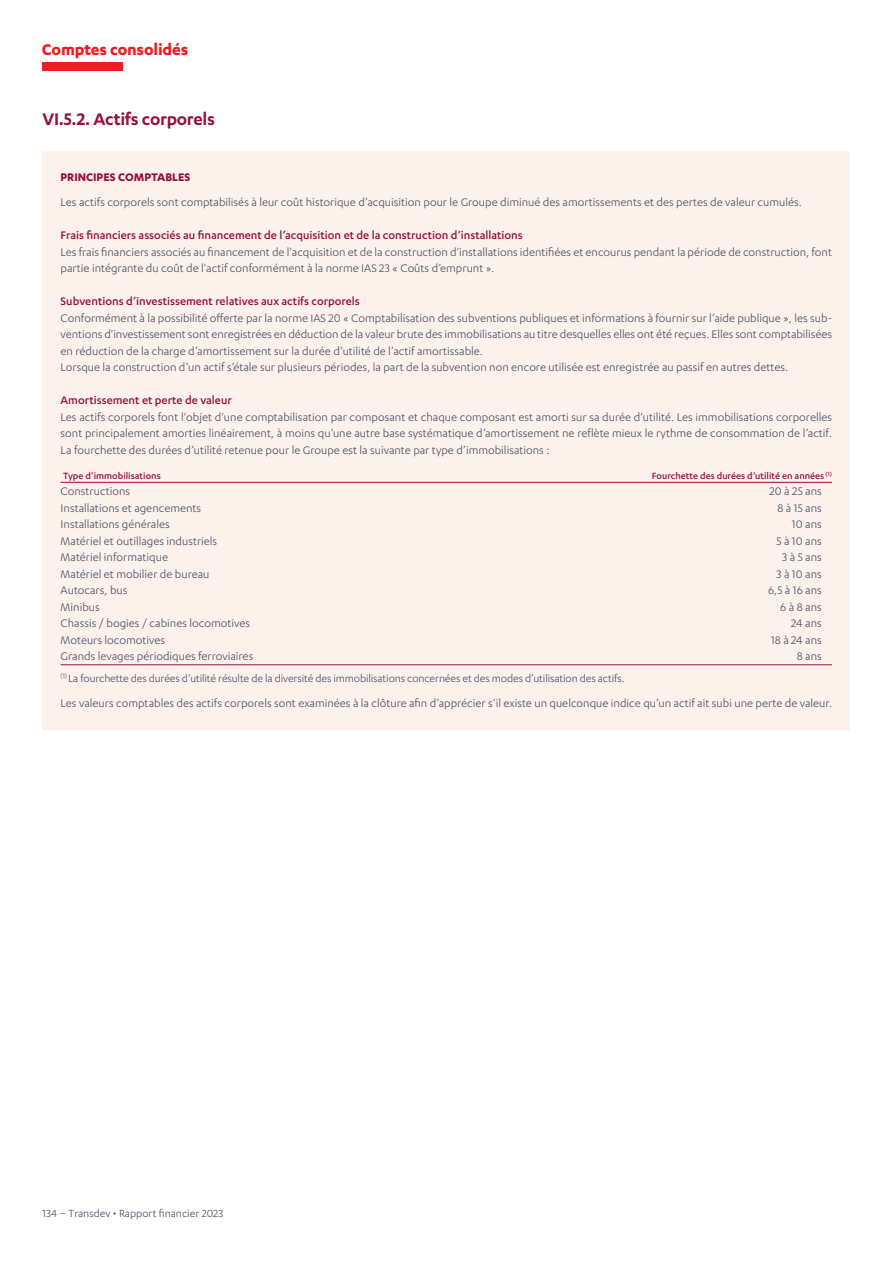
<style>
.page{position:relative;width:893px;height:1263px;background:#fff}
.page>*{position:absolute;margin:0;border:0;box-sizing:border-box;transform-origin:0 0}
.t1{font:600 19.5px "Karbon";letter-spacing:-.015em;color:#95103b}
.t2{font:700 18px "Karbon";letter-spacing:-.01em;color:#ee1d23}
.t3{font:12.75px/16.5px "Karbon";color:#4f5263}
.t4{font:500 12.75px "Karbon";color:#95103b}
.t5{font:700 12.75px "Karbon";color:#95103b}
.t6{font:12px "Karbon";letter-spacing:-.01em;color:#4f5263}
.t7{font:500 10.5px "Karbon";color:#95103b}
</style>
<div class="page">
<div style="left:42px;top:62px;width:81px;height:9px;background:#ee1d23"></div>
<div style="left:43px;top:151px;width:807px;height:579px;background:#fdf2eb"></div>
<hr style="left:61px;top:482px;width:771px;height:1px;background:#95103b">
<hr style="left:61px;top:664px;width:771px;height:1px;background:#95103b">
<h2 class="t2" style="left:42px;top:38px;width:148px">Comptes consolidés</h2>
<h1 class="t1" style="left:43px;top:112px;width:174px">VI.5.2. Actifs corporels</h1>
<p class="t5" style="left:61px;top:169px;width:131px">PRINCIPES COMPTABLES</p>
<p class="t3" style="left:61px;top:195px;width:743px">Les actifs corporels sont comptabilisés à leur coût historique d’acquisition pour le Groupe diminué des amortissements et des pertes de valeur cumulés.</p>
<p class="t4" style="left:61px;top:231px;width:464px">Frais financiers associés au financement de l’acquisition et de la construction d’installations</p>
<p class="t3" style="left:61px;top:244px;width:773px">Les frais financiers associés au financement de l'acquisition et de la construction d'installations identifiées et encourus pendant la période de construction, font partie intégrante du coût de l'actif conformément à la norme IAS 23 « Coûts d’emprunt ».</p>
<p class="t4" style="left:61px;top:297px;width:301px">Subventions d’investissement relatives aux actifs corporels</p>
<p class="t3" style="left:61px;top:310px;width:773px">Conformément à la possibilité offerte par la norme IAS 20 « Comptabilisation des subventions publiques et informations à fournir sur l’aide publique », les sub&shy;ventions d'investissement sont enregistrées en déduction de la valeur brute des immobilisations au titre desquelles elles ont été reçues. Elles sont comptabilisées en réduction de la charge d’amortissement sur la durée d’utilité de l’actif amortissable.<br>Lorsque la construction d’un actif s’étale sur plusieurs périodes, la part de la subvention non encore utilisée est enregistrée au passif en autres dettes.</p>
<p class="t4" style="left:61px;top:396px;width:173px">Amortissement et perte de valeur</p>
<p class="t3" style="left:61px;top:409px;width:773px;text-align:justify">Les actifs corporels font l'objet d'une comptabilisation par composant et chaque composant est amorti sur sa durée d'utilité. Les immobilisations corporelles sont principalement amorties linéairement, à moins qu’une autre base systématique d’amortissement ne reflète mieux le rythme de consommation de l’actif.<br>La fourchette des durées d’utilité retenue pour le Groupe est la suivante par type d’immobilisations :</p>
<p class="t7" style="left:63px;top:472px;width:99px">Type d’immobilisations</p>
<p class="t7" style="left:652px;top:472px;width:182px">Fourchette des durées d’utilité en années <sup>(1)</sup></p>
<p class="t3" style="left:61px;top:484px;width:71px">Constructions</p>
<p class="t3" style="left:769px;top:484px;width:54px">20 à 25 ans</p>
<p class="t3" style="left:61px;top:500px;width:142px">Installations et agencements</p>
<p class="t3" style="left:777px;top:500px;width:46px">8 à 15 ans</p>
<p class="t3" style="left:61px;top:517px;width:111px">Installations générales</p>
<p class="t3" style="left:792px;top:517px;width:31px">10 ans</p>
<p class="t3" style="left:61px;top:533px;width:158px">Matériel et outillages industriels</p>
<p class="t3" style="left:776px;top:533px;width:47px">5 à 10 ans</p>
<p class="t3" style="left:61px;top:550px;width:109px">Matériel informatique</p>
<p class="t3" style="left:782px;top:550px;width:41px">3 à 5 ans</p>
<p class="t3" style="left:61px;top:566px;width:150px">Matériel et mobilier de bureau</p>
<p class="t3" style="left:777px;top:566px;width:47px">3 à 10 ans</p>
<p class="t3" style="left:61px;top:583px;width:68px">Autocars, bus</p>
<p class="t3" style="left:768px;top:583px;width:55px">6,5 à 16 ans</p>
<p class="t3" style="left:61px;top:599px;width:41px">Minibus</p>
<p class="t3" style="left:780px;top:599px;width:43px">6 à 8 ans</p>
<p class="t3" style="left:61px;top:616px;width:191px">Chassis / bogies / cabines locomotives</p>
<p class="t3" style="left:791px;top:616px;width:32px">24 ans</p>
<p class="t3" style="left:61px;top:632px;width:106px">Moteurs locomotives</p>
<p class="t3" style="left:771px;top:632px;width:52px">18 à 24 ans</p>
<p class="t3" style="left:61px;top:649px;width:194px">Grands levages périodiques ferroviaires</p>
<p class="t3" style="left:797px;top:649px;width:27px">8 ans</p>
<p class="t6" style="left:61px;top:673px;width:565px"><sup>(1)</sup> La fourchette des durées d’utilité résulte de la diversité des immobilisations concernées et des modes d’utilisation des actifs.</p>
<p class="t3" style="left:61px;top:695px;width:773px">Les valeurs comptables des actifs corporels sont examinées à la clôture afin d’apprécier s’il existe un quelconque indice qu’un actif ait subi une perte de valeur.</p>
<p class="t6" style="left:43px;top:1208px;width:182px">134 – Transdev • Rapport financier 2023</p>
</div>
